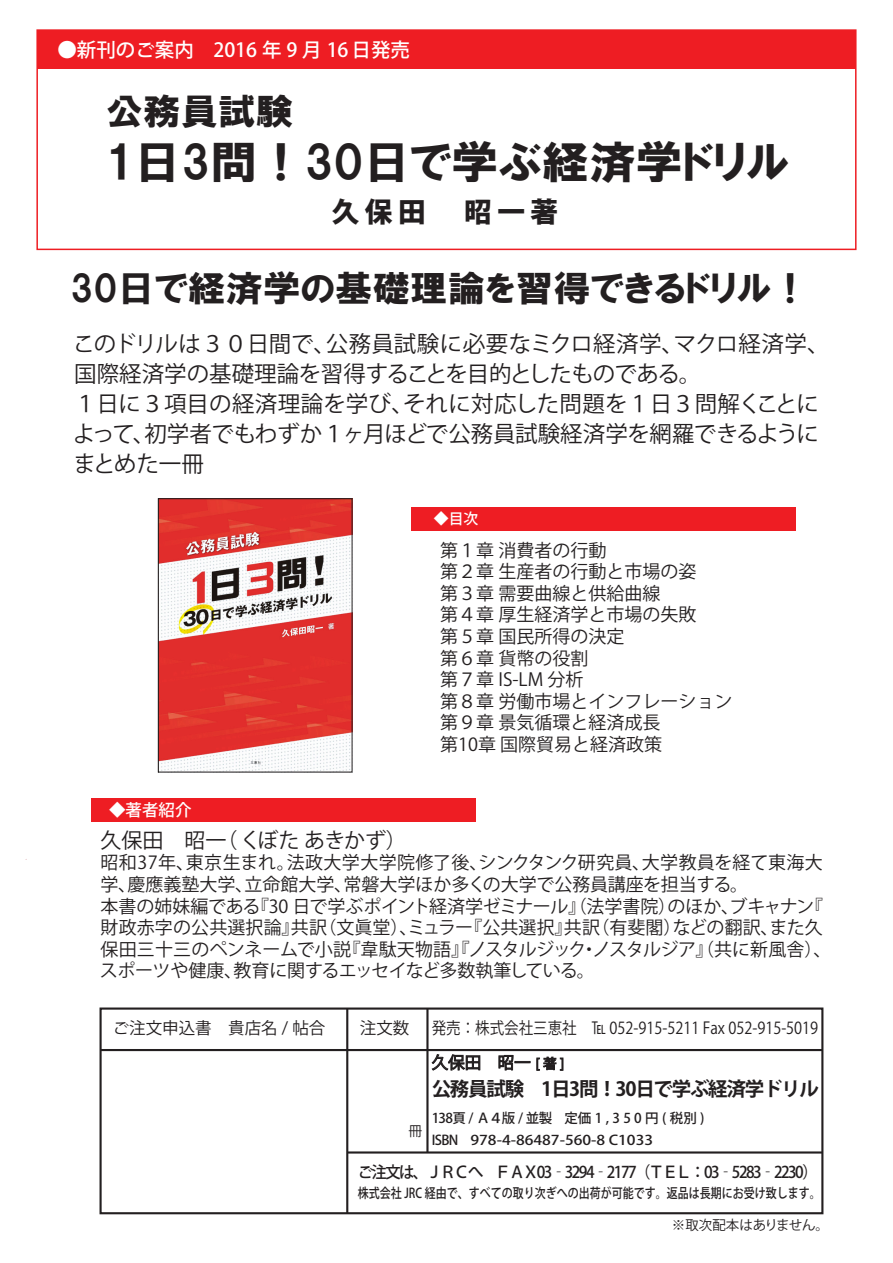
<style>
.page{position:relative;width:893px;height:1263px;background:#fff}
.page>*{position:absolute;margin:0;border:0;box-sizing:border-box;transform-origin:0 0}
.t1{font:45px "HGP Soei Kakugothic UB";color:#231f20;scale:1.04 1}
.t2{font:36px "HGP Soei Kakugothic UB";color:#231f20;scale:1.04 1}
.t3{font:800 27.6px "Koz Go Pro";letter-spacing:.2em;color:#231f20}
.t4{font:22.5px/30px "Koz Go Pro";color:#231f20}
.t5{font:21px "Koz Go Pro";color:#231f20}
.t6{font:700 19.5px "Koz Go Pro";letter-spacing:-.065em;color:#231f20}
.t7{font:500 19.5px "Koz Go Pro";color:#fff}
.t8{font:18px/21.6px "Koz Go Pro";color:#231f20}
.t9{font:18px/21.6px "Koz Go Pr 6 N";color:#231f20}
.t10{font:16.5px "Koz Go Pro";color:#231f20;scale:.88 1}
.t11{font:16.5px "Koz Go Pro";color:#231f20}
.t12{font:500 16.5px "Koz Go Pro";color:#fff}
.t13{font:500 16.2px "Koz Go Pro";letter-spacing:-.1em;color:#231f20;scale:.95 1}
.t14{font:500 14.85px "Koz Go Pro";color:#fff}
.t15{font:13.8px "Koz Go Pro";color:#231f20}
.t16{font:500 13.5px/22.4px "Koz Go Pro";color:#231f20}
.t17{font:500 13.5px "Koz Go Pro";color:#231f20;scale:.82 1}
.t18{font:13.5px "Koz Go Pro";letter-spacing:-.02em;color:#231f20}
.s1{font-size:13.5px}
</style>
<div class="page">
<img style="left:160px;top:500px;width:190px;height:270px">
<div style="left:100px;top:1007px;width:723px;height:207px;border:2px solid #231f20"></div>
<hr style="left:100px;top:1049px;width:723px;height:2px;background:#231f20">
<hr style="left:347px;top:1151px;width:476px;height:2px;background:#231f20">
<hr style="left:346px;top:1008px;width:2px;height:205px;background:#231f20">
<hr style="left:426px;top:1008px;width:3px;height:144px;background:#231f20">
<svg style="left:432px;top:1054px;width:48px;height:16px"></svg>
<svg style="left:499px;top:1051px;width:31px;height:19px"></svg>
<svg style="left:536px;top:1057px;width:27px;height:13px"></svg>
<div style="left:37px;top:30px;width:819px;height:38px;background:#ee1d23"></div>
<div style="left:411px;top:507px;width:384px;height:23px;background:#ee1d23"></div>
<div style="left:36px;top:29px;width:820px;height:221px;border:2px solid #ee1d23"></div>
<div style="left:158px;top:498px;width:194px;height:274px;border:1px solid #231f20"></div>
<div style="left:91px;top:798px;width:384px;height:24px;background:#ee1d23"></div>
<p class="t7" style="left:57px;top:37px;width:354px">●新刊のご案内　2016 年 9 月 16日発売</p>
<h2 class="t2" style="left:106px;top:93px;width:182px">公務員試験</h2>
<h1 class="t1" style="left:105px;top:139px;width:660px">1日3問！30日で学ぶ経済学ドリル</h1>
<h3 class="t3" style="left:332px;top:194px;width:228px">久保田　昭一著</h3>
<h2 class="t2" style="left:70px;top:270px;width:712px">30日で経済学の基礎理論を習得できるドリル！</h2>
<p class="t4" style="left:73px;top:329px;width:758px">このドリルは３０日間で、公務員試験に必要なミクロ経済学、マクロ経済学、国際経済学の基礎理論を習得することを目的としたものである。<br>１日に３項目の経済理論を学び、それに対応した問題を１日３問解くことによって、初学者でもわずか１ヶ月ほどで公務員試験経済学を網羅できるようにまとめた一冊</p>
<p class="t14" style="left:434px;top:509px;width:46px">◆目次</p>
<p class="t12" style="left:109px;top:800px;width:84px">◆著者紹介</p>
<p class="t9" style="left:440px;top:539px;width:294px">第１章 消費者の行動<br>第２章 生産者の行動と市場の姿<br>第３章 需要曲線と供給曲線<br>第４章 厚生経済学と市場の失敗<br>第５章 国民所得の決定<br>第６章 貨幣の役割<br>第７章 IS-LM 分析<br>第８章 労働市場とインフレーション第９章 景気循環と経済成長<br>第10章 国際貿易と経済政策</p>
<p class="t5" style="left:101px;top:826px;width:308px">久保田　昭一（ くぼた あきかず）</p>
<p class="t8" style="left:100px;top:852px;width:733px">昭和37年、東京生まれ。法政大学大学院修了後、シンクタンク研究員、大学教員を経て東海大学、慶應義塾大学、立命館大学、常磐大学ほか多くの大学で公務員講座を担当する。<br>本書の姉妹編である『30 日で学ぶポイント経済学ゼミナール』（法学書院）のほか、ブキャナン『財政赤字の公共選択論』共訳（文眞堂）、ミュラー『公共選択』共訳（有斐閣）などの翻訳、また久保田三十三のペンネームで小説『韋駄天物語』『ノスタルジック・ノスタルジア』（共に新風舎）、スポーツや健康、教育に関するエッセイなど多数執筆している。</p>
<p class="t11" style="left:113px;top:1017px;width:214px">ご注文申込書　貴店名 / 帖合</p>
<p class="t11" style="left:360px;top:1017px;width:51px">注文数</p>
<p class="t10" style="left:432px;top:1017px;width:441px">発売：株式会社三恵社　℡ 052-915-5211 Fax 052-915-5019</p>
<p class="t15" style="left:408px;top:1122px;width:15px">冊</p>
<p class="t11" style="left:432px;top:1052px;width:134px">久保田　昭一 <span class="s1">[ 著 ]</span></p>
<p class="t6" style="left:432px;top:1077px;width:389px">公務員試験　1日3問！30日で学ぶ経済学ドリル</p>
<p class="t16" style="left:432px;top:1107px;width:274px">138頁/Ａ４版/並製 定価1,350円(税別)<br>ISBN 978-4-86487-560-8 C1033</p>
<p class="t13" style="left:358px;top:1161px;width:486px">ご注文は、ＪＲＣへ　ＦＡＸ03‐3294‐2177（ＴＥＬ：03‐5283‐2230）</p>
<p class="t17" style="left:358px;top:1184px;width:566px">株式会社 JRC 経由で、すべての取り次ぎへの出荷が可能です。返品は長期にお受け致します。</p>
<p class="t18" style="left:672px;top:1216px;width:159px">※取次配本はありません。</p>
</div>
